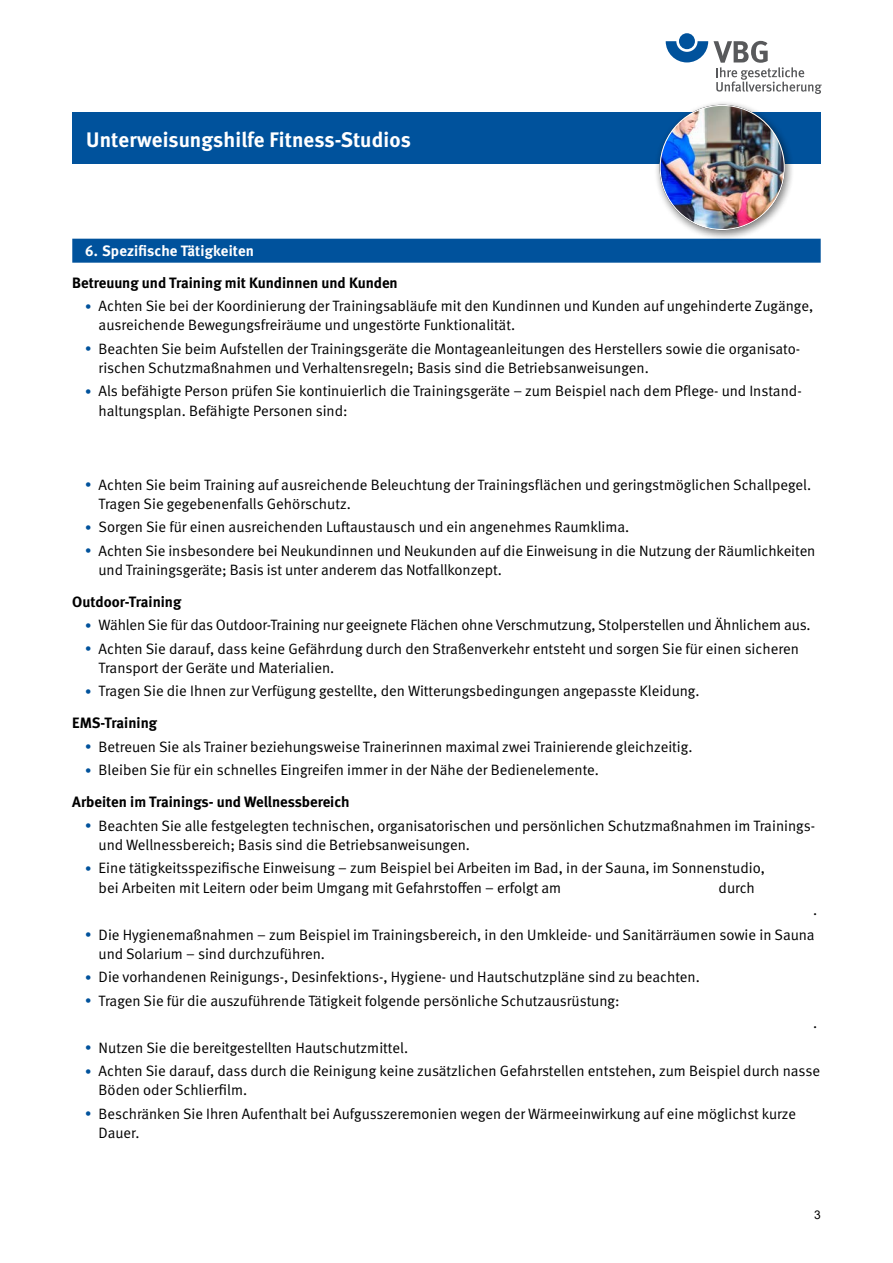
<style>
.page{position:relative;width:893px;height:1263px;background:#fff}
.page>*{position:absolute;margin:0;border:0;box-sizing:border-box;transform-origin:0 0}
.t1{font:700 21px "DGUV Meta";letter-spacing:.01em;color:#fff}
.t2{font:15px/19.2px "DGUV Meta";color:#000}
._02_Fließtext_Fließtext{font:700 15px "DGUV Meta";color:#000}
._02_Fließtext_Zwischenüberschriften{font:700 15px "DGUV Meta";letter-spacing:.01em;color:#fff}
.t3{font:12px "Arial";color:#000}
.s1{font-family:"Arial";font-size:18px;color:#00529c}
</style>
<div class="page">
<div style="left:72px;top:112px;width:749px;height:51px;background:#00529c"></div>
<div style="left:679px;top:33px;width:16px;height:16px;background:#00529c;border-radius:50%"></div>
<svg style="left:666px;top:41px;width:156px;height:53px"></svg>
<div style="left:72px;top:239px;width:749px;height:24px;background:#00529c"></div>
<div style="left:654px;top:100px;width:140px;height:141px;background:#000;opacity:.3"></div>
<img style="left:660px;top:105px;width:124px;height:124px;border-radius:62px">
<h1 class="t1" style="left:86px;top:127px;width:326px">Unterweisungshilfe Fitness-Studios</h1>
<h2 class="_02_Fließtext_Zwischenüberschriften" style="left:85px;top:242px;width:170px">6. Spezifische Tätigkeiten</h2>
<p class="_02_Fließtext_Fließtext" style="left:72px;top:273px;width:327px">Betreuung und Training mit Kundinnen und Kunden</p>
<p class="t2" style="left:99px;top:297px;width:716px;text-indent:-14px"><span class="s1">•</span> Achten Sie bei der Koordinierung der Trainingsabläufe mit den Kundinnen und Kunden auf ungehinderte Zugänge, ausreichende Bewegungsfreiräume und ungestörte Funktionalität.</p>
<p class="t2" style="left:99px;top:339px;width:702px;text-indent:-14px"><span class="s1">•</span> Beachten Sie beim Aufstellen der Trainingsgeräte die Montageanleitungen des Herstellers sowie die organisato&shy;rischen Schutzmaßnahmen und Verhaltensregeln; Basis sind die Betriebsanweisungen.</p>
<p class="t2" style="left:99px;top:382px;width:705px;text-indent:-14px"><span class="s1">•</span> Als befähigte Person prüfen Sie kontinuierlich die Trainingsgeräte – zum Beispiel nach dem Pflege- und Instand&shy;haltungsplan. Befähigte Personen sind:</p>
<p class="t2" style="left:99px;top:475px;width:714px;text-indent:-14px"><span class="s1">•</span> Achten Sie beim Training auf ausreichende Beleuchtung der Trainingsflächen und geringstmöglichen Schallpegel.<br>Tragen Sie gegebenenfalls Gehörschutz.</p>
<p class="t2" style="left:85px;top:518px;width:546px"><span class="s1">•</span> Sorgen Sie für einen ausreichenden Luftaustausch und ein angenehmes Raumklima.</p>
<p class="t2" style="left:99px;top:541px;width:718px;text-indent:-14px"><span class="s1">•</span> Achten Sie insbesondere bei Neukundinnen und Neukunden auf die Einweisung in die Nutzung der Räumlichkeiten und Trainingsgeräte; Basis ist unter anderem das Notfallkonzept.</p>
<p class="_02_Fließtext_Fließtext" style="left:72px;top:593px;width:111px">Outdoor-Training</p>
<p class="t2" style="left:85px;top:616px;width:727px"><span class="s1">•</span> Wählen Sie für das Outdoor-Training nur geeignete Flächen ohne Verschmutzung, Stolperstellen und Ähnlichem aus.</p>
<p class="t2" style="left:99px;top:639px;width:702px;text-indent:-14px"><span class="s1">•</span> Achten Sie darauf, dass keine Gefährdung durch den Straßenverkehr entsteht und sorgen Sie für einen sicheren<br>Transport der Geräte und Materialien.</p>
<p class="t2" style="left:85px;top:682px;width:616px"><span class="s1">•</span> Tragen Sie die Ihnen zur Verfügung gestellte, den Witterungsbedingungen angepasste Kleidung.</p>
<p class="_02_Fließtext_Fließtext" style="left:72px;top:714px;width:86px">EMS-Training</p>
<p class="t2" style="left:85px;top:737px;width:609px"><span class="s1">•</span> Betreuen Sie als Trainer beziehungsweise Trainerinnen maximal zwei Trainierende gleichzeitig.</p>
<p class="t2" style="left:85px;top:761px;width:515px"><span class="s1">•</span> Bleiben Sie für ein schnelles Eingreifen immer in der Nähe der Bedienelemente.</p>
<p class="_02_Fließtext_Fließtext" style="left:72px;top:793px;width:279px">Arbeiten im Trainings- und Wellnessbereich</p>
<p class="t2" style="left:99px;top:816px;width:718px;text-indent:-14px"><span class="s1">•</span> Beachten Sie alle festgelegten technischen, organisatorischen und persönlichen Schutzmaßnahmen im Trainings&shy;und Wellnessbereich; Basis sind die Betriebsanweisungen.</p>
<p class="t2" style="left:99px;top:859px;width:668px;text-indent:-14px"><span class="s1">•</span> Eine tätigkeitsspezifische Einweisung – zum Beispiel bei Arbeiten im Bad, in der Sauna, im Sonnenstudio, bei Arbeiten mit Leitern oder beim Umgang mit Gefahrstoffen – erfolgt am</p>
<p class="t2" style="left:719px;top:878px;width:38px">durch</p>
<p class="t2" style="left:813px;top:900px;width:6px">.</p>
<p class="t2" style="left:99px;top:925px;width:717px;text-indent:-14px"><span class="s1">•</span> Die Hygienemaßnahmen – zum Beispiel im Trainingsbereich, in den Umkleide- und Sanitärräumen sowie in Sauna und Solarium – sind durchzuführen.</p>
<p class="t2" style="left:85px;top:968px;width:616px"><span class="s1">•</span> Die vorhandenen Reinigungs-, Desinfektions-, Hygiene- und Hautschutzpläne sind zu beachten.</p>
<p class="t2" style="left:85px;top:991px;width:536px"><span class="s1">•</span> Tragen Sie für die auszuführende Tätigkeit folgende persönliche Schutzausrüstung:</p>
<p class="t2" style="left:813px;top:1013px;width:6px">.</p>
<p class="t2" style="left:85px;top:1038px;width:325px"><span class="s1">•</span> Nutzen Sie die bereitgestellten Hautschutzmittel.</p>
<p class="t2" style="left:99px;top:1061px;width:723px;text-indent:-14px"><span class="s1">•</span> Achten Sie darauf, dass durch die Reinigung keine zusätzlichen Gefahrstellen entstehen, zum Beispiel durch nasse<br>Böden oder Schlierfilm.</p>
<p class="t2" style="left:99px;top:1104px;width:699px;text-indent:-14px"><span class="s1">•</span> Beschränken Sie Ihren Aufenthalt bei Aufgusszeremonien wegen der Wärmeeinwirkung auf eine möglichst kurze<br>Dauer.</p>
<p class="t3" style="left:814px;top:1207px;width:8px">3</p>
</div>
